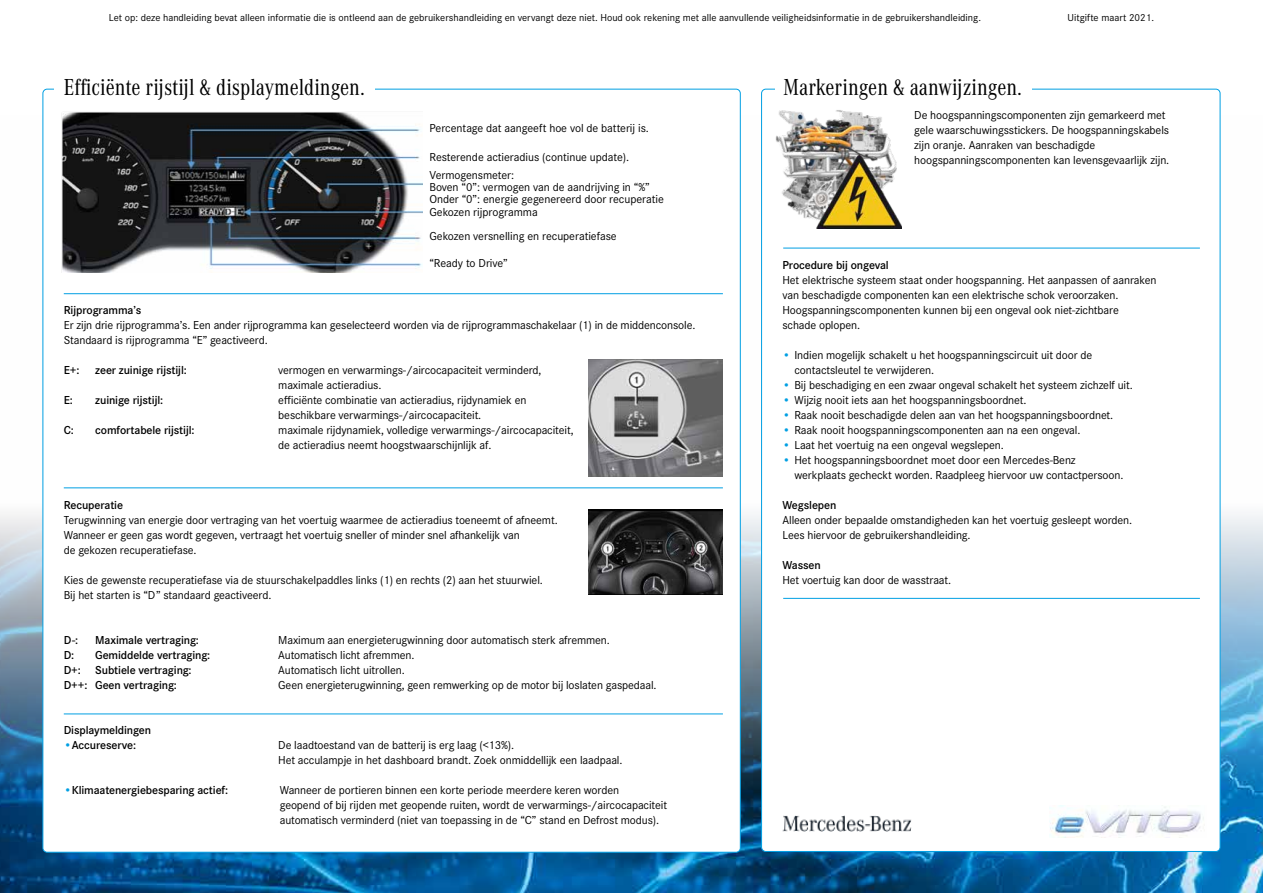
<style>
.page{position:relative;width:1263px;height:893px;background:#fff}
.page>*{position:absolute;margin:0;border:0;box-sizing:border-box;transform-origin:0 0}
.t1{font:24px "Corporate A Con";color:#000}
.t2{font:12px/15px "Corporate S";letter-spacing:-.01em;color:#000}
.t3{font:600 12px "Corporate S";letter-spacing:-.01em;color:#000}
.t4{font:10.5px "Corporate S";color:#000}
.s1{color:#009fe3}
.s2{font-weight:400;color:#009fe3}
</style>
<div class="page">
<img style="left:0;top:116px;width:1263px;height:777px">
<div style="left:43px;top:89px;width:697px;height:763px;background:#fff;border-radius:4px"></div>
<div style="left:761px;top:89px;width:459px;height:762px;background:#fff;border-radius:4px"></div>
<hr style="left:64px;top:713px;width:659px;height:1px;background:#009fe3">
<hr style="left:64px;top:487px;width:659px;height:1px;background:#009fe3">
<hr style="left:64px;top:293px;width:659px;height:1px;background:#009fe3">
<hr style="left:783px;top:248px;width:417px;height:1px;background:#009fe3">
<hr style="left:783px;top:598px;width:417px;height:1px;background:#009fe3">
<img style="left:775px;top:110px;width:127px;height:119px">
<img style="left:815px;top:155px;width:86px;height:73px">
<img style="left:62px;top:112px;width:361px;height:160px">
<img style="left:588px;top:359px;width:135px;height:117px">
<img style="left:588px;top:510px;width:135px;height:85px">
<img style="left:1049px;top:806px;width:155px;height:32px">
<img style="left:782px;top:815px;width:129px;height:17px">
<p class="t4" style="left:109px;top:11px;width:874px">Let op: deze handleiding bevat alleen informatie die is ontleend aan de gebruikershandleiding en vervangt deze niet. Houd ook rekening met alle aanvullende veiligheidsinformatie in de gebruikershandleiding.</p>
<p class="t4" style="left:1068px;top:11px;width:88px">Uitgifte maart 2021.</p>
<h1 class="t1" style="left:64px;top:74px;width:302px">Efficiënte rijstijl &amp; displaymeldingen.</h1>
<h1 class="t1" style="left:783px;top:74px;width:240px">Markeringen &amp; aanwijzingen.</h1>
<p class="t2" style="left:429px;top:121px;width:221px">Percentage dat aangeeft hoe vol de batterij is.</p>
<p class="t2" style="left:429px;top:148px;width:201px;line-height:18px">Resterende actieradius (continue update).<br>Vermogensmeter:</p>
<p class="t2" style="left:429px;top:181px;width:236px;line-height:12px">Boven “0”: vermogen van de aandrijving in “%”<br>Onder “0”: energie gegenereerd door recuperatie</p>
<p class="t2" style="left:429px;top:200px;width:189px;line-height:24px">Gekozen rijprogramma<br>Gekozen versnelling en recuperatiefase</p>
<p class="t2" style="left:429px;top:256px;width:80px">“Ready to Drive”</p>
<p class="t3" style="left:64px;top:303px;width:79px">Rijprogramma’s</p>
<p class="t2" style="left:64px;top:317px;width:633px">Er zijn drie rijprogramma’s. Een ander rijprogramma kan geselecteerd worden via de rijprogrammaschakelaar (1) in de middenconsole.<br>Standaard is rijprogramma “E” geactiveerd.</p>
<p class="t3" style="left:64px;top:363px;width:17px">E+:</p>
<p class="t3" style="left:95px;top:363px;width:93px">zeer zuinige rijstijl:</p>
<p class="t2" style="left:278px;top:362px;width:265px">vermogen en verwarmings-/aircocapaciteit verminderd, maximale actieradius.</p>
<p class="t3" style="left:64px;top:393px;width:11px">E:</p>
<p class="t3" style="left:95px;top:393px;width:69px">zuinige rijstijl:</p>
<p class="t2" style="left:278px;top:392px;width:250px">efficiënte combinatie van actieradius, rijdynamiek en beschikbare verwarmings-/aircocapaciteit.</p>
<p class="t3" style="left:64px;top:423px;width:12px">C:</p>
<p class="t3" style="left:95px;top:423px;width:101px">comfortabele rijstijl:</p>
<p class="t2" style="left:278px;top:422px;width:297px">maximale rijdynamiek, volledige verwarmings-/aircocapaciteit, de actieradius neemt hoogstwaarschijnlijk af.</p>
<p class="t3" style="left:64px;top:498px;width:61px">Recuperatie</p>
<p class="t2" style="left:64px;top:512px;width:495px">Terugwinning van energie door vertraging van het voertuig waarmee de actieradius toeneemt of afneemt.<br>Wanneer er geen gas wordt gegeven, vertraagt het voertuig sneller of minder snel afhankelijk van<br>de gekozen recuperatiefase.</p>
<p class="t2" style="left:64px;top:572px;width:481px">Kies de gewenste recuperatiefase via de stuurschakelpaddles links (1) en rechts (2) aan het stuurwiel.<br>Bij het starten is “D” standaard geactiveerd.</p>
<p class="t3" style="left:64px;top:633px;width:16px">D-:</p>
<p class="t3" style="left:95px;top:633px;width:105px">Maximale vertraging:</p>
<p class="t2" style="left:278px;top:632px;width:333px">Maximum aan energieterugwinning door automatisch sterk afremmen.</p>
<p class="t3" style="left:64px;top:648px;width:12px">D:</p>
<p class="t3" style="left:95px;top:648px;width:116px">Gemiddelde vertraging:</p>
<p class="t2" style="left:278px;top:647px;width:138px">Automatisch licht afremmen.</p>
<p class="t3" style="left:64px;top:663px;width:129px">D+: Subtiele vertraging:</p>
<p class="t2" style="left:278px;top:662px;width:128px">Automatisch licht uitrollen.</p>
<p class="t3" style="left:64px;top:678px;width:115px">D++: Geen vertraging:</p>
<p class="t2" style="left:278px;top:677px;width:380px">Geen energieterugwinning, geen remwerking op de motor bij loslaten gaspedaal.</p>
<p class="t3" style="left:64px;top:723px;width:89px">Displaymeldingen</p>
<p class="t3" style="left:64px;top:738px;width:74px"><span class="s1">•</span>Accureserve:</p>
<p class="t2" style="left:278px;top:737px;width:346px">De laadtoestand van de batterij is erg laag (&lt;13%).<br>Het acculampje in het dashboard brandt. Zoek onmiddellijk een laadpaal.</p>
<p class="t3" style="left:64px;top:783px;width:166px"><span class="s2">•</span>Klimaatenergiebesparing actief:</p>
<p class="t2" style="left:280px;top:782px;width:389px">Wanneer de portieren binnen een korte periode meerdere keren worden<br>geopend of bij rijden met geopende ruiten, wordt de verwarmings-/aircocapaciteit automatisch verminderd (niet van toepassing in de “C” stand en Defrost modus).</p>
<p class="t2" style="left:914px;top:107px;width:257px">De hoogspanningscomponenten zijn gemarkeerd met gele waarschuwingsstickers. De hoogspanningskabels zijn oranje. Aanraken van beschadigde hoogspanningscomponenten kan levensgevaarlijk zijn.</p>
<p class="t3" style="left:782px;top:258px;width:108px">Procedure bij ongeval</p>
<p class="t2" style="left:782px;top:272px;width:375px">Het elektrische systeem staat onder hoogspanning. Het aanpassen of aanraken van beschadigde componenten kan een elektrische schok veroorzaken.<br>Hoogspanningscomponenten kunnen bij een ongeval ook niet-zichtbare<br>schade oplopen.</p>
<p class="t2" style="left:794px;top:347px;width:299px;text-indent:-12px"><span class="s1">•</span> Indien mogelijk schakelt u het hoogspanningscircuit uit door de contactsleutel te verwijderen.</p>
<p class="t2" style="left:782px;top:377px;width:352px"><span class="s1">•</span> Bij beschadiging en een zwaar ongeval schakelt het systeem zichzelf uit.</p>
<p class="t2" style="left:782px;top:392px;width:246px"><span class="s1">•</span> Wijzig nooit iets aan het hoogspanningsboordnet.</p>
<p class="t2" style="left:782px;top:407px;width:332px"><span class="s1">•</span> Raak nooit beschadigde delen aan van het hoogspanningsboordnet.</p>
<p class="t2" style="left:782px;top:422px;width:299px"><span class="s1">•</span> Raak nooit hoogspanningscomponenten aan na een ongeval.</p>
<p class="t2" style="left:782px;top:437px;width:223px"><span class="s1">•</span> Laat het voertuig na een ongeval wegslepen.</p>
<p class="t2" style="left:794px;top:452px;width:330px;text-indent:-12px"><span class="s1">•</span> Het hoogspanningsboordnet moet door een Mercedes-Benz werkplaats gecheckt worden. Raadpleeg hiervoor uw contactpersoon.</p>
<p class="t3" style="left:782px;top:498px;width:55px">Wegslepen</p>
<p class="t2" style="left:782px;top:512px;width:351px">Alleen onder bepaalde omstandigheden kan het voertuig gesleept worden.<br>Lees hiervoor de gebruikershandleiding.</p>
<p class="t3" style="left:782px;top:558px;width:40px">Wassen</p>
<p class="t2" style="left:782px;top:572px;width:170px">Het voertuig kan door de wasstraat.</p>
</div>
